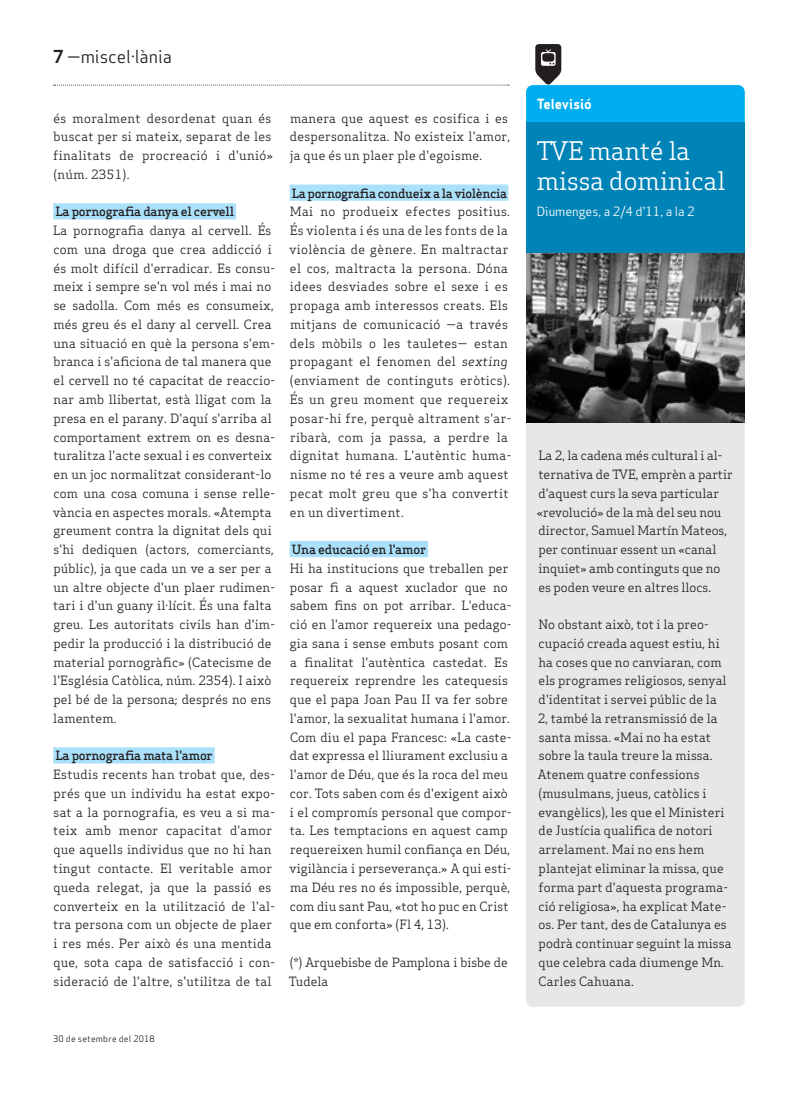
<style>
.page{position:relative;width:798px;height:1099px;background:#fff}
.page>*{position:absolute;margin:0;border:0;box-sizing:border-box;transform-origin:0 0}
.Subtitol_Secció{font:25px/30px "Apex Serif";color:#fff}
.Capçalera{font:17.5px "Apex Sans Book T";color:#231f20}
.Titular_Secció_Petit{font:13.75px "Apex Sans Bold T";color:#fff}
.Text_General{font:12.5px/18.8px "Apex Serif";letter-spacing:.01em;color:#231f20}
.Text_General-2{font:12.5px/18.8px "Apex Serif";letter-spacing:.03em;color:#231f20}
.Text_General-3{font:500 12.5px "Apex Serif";letter-spacing:-.02em;color:#231f20}
.Titulars{font:12.5px "Apex Sans Book T";color:#fff}
.Data_Peu{font:8.75px "Apex Sans Book T";letter-spacing:.02em;color:#231f20}
.s1{font-family:"Apex Sans Bold T"}
.s2{font-style:italic}
</style>
<div class="page">
<svg style="left:54px;top:85px;width:454px;height:1px"></svg>
<div style="left:53px;top:203px;width:183px;height:16px;background:#aae0f9"></div>
<div style="left:53px;top:747px;width:162px;height:16px;background:#aae0f9"></div>
<div style="left:289px;top:184px;width:219px;height:17px;background:#aae0f9"></div>
<div style="left:289px;top:541px;width:139px;height:16px;background:#aae0f9"></div>
<div style="left:526px;top:423px;width:218px;height:583px;background:#e6e7e9"></div>
<div style="left:526px;top:123px;width:218px;height:131px;background:#0083b6"></div>
<img style="left:526px;top:254px;width:218px;height:169px">
<svg style="left:541px;top:254px;width:13px;height:6px"></svg>
<svg style="left:526px;top:44px;width:218px;height:79px"></svg>
<p class="Capçalera" style="left:53px;top:46px;width:120px"><span class="s1">7</span> —miscel·lània</p>
<p class="Text_General-2" style="left:53px;top:108px;width:221px">és moralment desordenat quan és buscat per si mateix, separat de les finalitats de procreació i d'unió» (núm. 2351).</p>
<p class="Text_General-3" style="left:55px;top:204px;width:180px">La pornografia danya el cervell</p>
<p class="Text_General" style="left:53px;top:221px;width:223px">La pornografia danya al cervell. És com una droga que crea addicció i és molt difícil d'erradicar. Es consu&shy;meix i sempre se'n vol més i mai no se sadolla. Com més es consumeix, més greu és el dany al cervell. Crea una situació en què la persona s'em&shy;branca i s'aficiona de tal manera que el cervell no té capacitat de reaccio&shy;nar amb llibertat, està lligat com la presa en el parany. D'aquí s'arriba al comportament extrem on es desna&shy;turalitza l'acte sexual i es converteix en un joc normalitzat considerant-lo com una cosa comuna i sense relle&shy;vància en aspectes morals. «Atempta greument contra la dignitat dels qui s'hi dediquen (actors, comerciants, públic), ja que cada un ve a ser per a un altre objecte d'un plaer rudimen&shy;tari i d'un guany il·lícit. És una falta greu. Les autoritats civils han d'im&shy;pedir la producció i la distribució de material pornogràfic» (Catecisme de l'Església Catòlica, núm. 2354). I això pel bé de la persona; després no ens lamentem.</p>
<p class="Text_General-3" style="left:55px;top:748px;width:159px">La pornografia mata l'amor</p>
<p class="Text_General" style="left:53px;top:765px;width:223px">Estudis recents han trobat que, des&shy;prés que un individu ha estat expo&shy;sat a la pornografia, es veu a si ma&shy;teix amb menor capacitat d'amor que aquells individus que no hi han tingut contacte. El veritable amor queda relegat, ja que la passió es converteix en la utilització de l'al&shy;tra persona com un objecte de plaer i res més. Per això és una mentida que, sota capa de satisfacció i con&shy;sideració de l'altre, s'utilitza de tal</p>
<p class="Text_General" style="left:290px;top:108px;width:222px">manera que aquest es cosifica i es despersonalitza. No existeix l'amor, ja que és un plaer ple d'egoisme.</p>
<p class="Text_General-3" style="left:291px;top:185px;width:217px">La pornografia condueix a la violència</p>
<p class="Text_General-2" style="left:289px;top:202px;width:223px">Mai no produeix efectes positius.<br>És violenta i és una de les fonts de la violència de gènere. En maltractar el cos, maltracta la persona. Dóna idees desviades sobre el sexe i es propaga amb interessos creats. Els mitjans de comunicació —a través dels mòbils o les tauletes— estan propagant el fenomen del <span class="s2">sexting </span>(enviament de continguts eròtics).<br>És un greu moment que requereix posar-hi fre, perquè altrament s'ar&shy;ribarà, com ja passa, a perdre la dignitat humana. L'autèntic huma&shy;nisme no té res a veure amb aquest pecat molt greu que s'ha convertit en un divertiment.</p>
<p class="Text_General-3" style="left:292px;top:541px;width:136px">Una educació en l'amor</p>
<p class="Text_General" style="left:289px;top:558px;width:223px">Hi ha institucions que treballen per posar fi a aquest xuclador que no sabem fins on pot arribar. L'educa&shy;ció en l'amor requereix una pedago&shy;gia sana i sense embuts posant com a finalitat l'autèntica castedat. Es requereix reprendre les catequesis que el papa Joan Pau II va fer sobre l'amor, la sexualitat humana i l'amor.<br>Com diu el papa Francesc: «La caste&shy;dat expressa el lliurament exclusiu a l'amor de Déu, que és la roca del meu cor. Tots saben com és d'exigent això i el compromís personal que compor&shy;ta. Les temptacions en aquest camp requereixen humil confiança en Déu, vigilància i perseverança.» A qui esti&shy;ma Déu res no és impossible, perquè, com diu sant Pau, «tot ho puc en Crist que em conforta» (Fl 4, 13).</p>
<p class="Text_General" style="left:289px;top:952px;width:220px">(*) Arquebisbe de Pamplona i bisbe de<br>Tudela</p>
<p class="Data_Peu" style="left:53px;top:1032px;width:103px">30 de setembre del 2018</p>
<p class="Titular_Secció_Petit" style="left:536px;top:95px;width:56px">Televisió</p>
<p class="Subtitol_Secció" style="left:536px;top:136px;width:190px">TVE manté la missa dominical</p>
<p class="Titulars" style="left:536px;top:204px;width:159px">Diumenges, a 2/4 d'11, a la 2</p>
<p class="Text_General" style="left:536px;top:446px;width:197px">La 2, la cadena més cultural i al&shy;ternativa de TVE, emprèn a partir d'aquest curs la seva particular «revolució» de la mà del seu nou director, Samuel Martín Mateos, per continuar essent un «canal inquiet» amb continguts que no es poden veure en altres llocs.</p>
<p class="Text_General" style="left:537px;top:615px;width:195px">No obstant això, tot i la preo&shy;cupació creada aquest estiu, hi ha coses que no canviaran, com els programes religiosos, senyal d'identitat i servei públic de la<br>2, també la retransmissió de la santa missa. «Mai no ha estat sobre la taula treure la missa.<br>Atenem quatre confessions (musulmans, jueus, catòlics i evangèlics), les que el Ministeri de Justícia qualifica de notori arrelament. Mai no ens hem plantejat eliminar la missa, que forma part d'aquesta programa&shy;ció religiosa», ha explicat Mate&shy;os. Per tant, des de Catalunya es podrà continuar seguint la missa que celebra cada diumenge Mn.<br>Carles Cahuana.</p>
</div>
